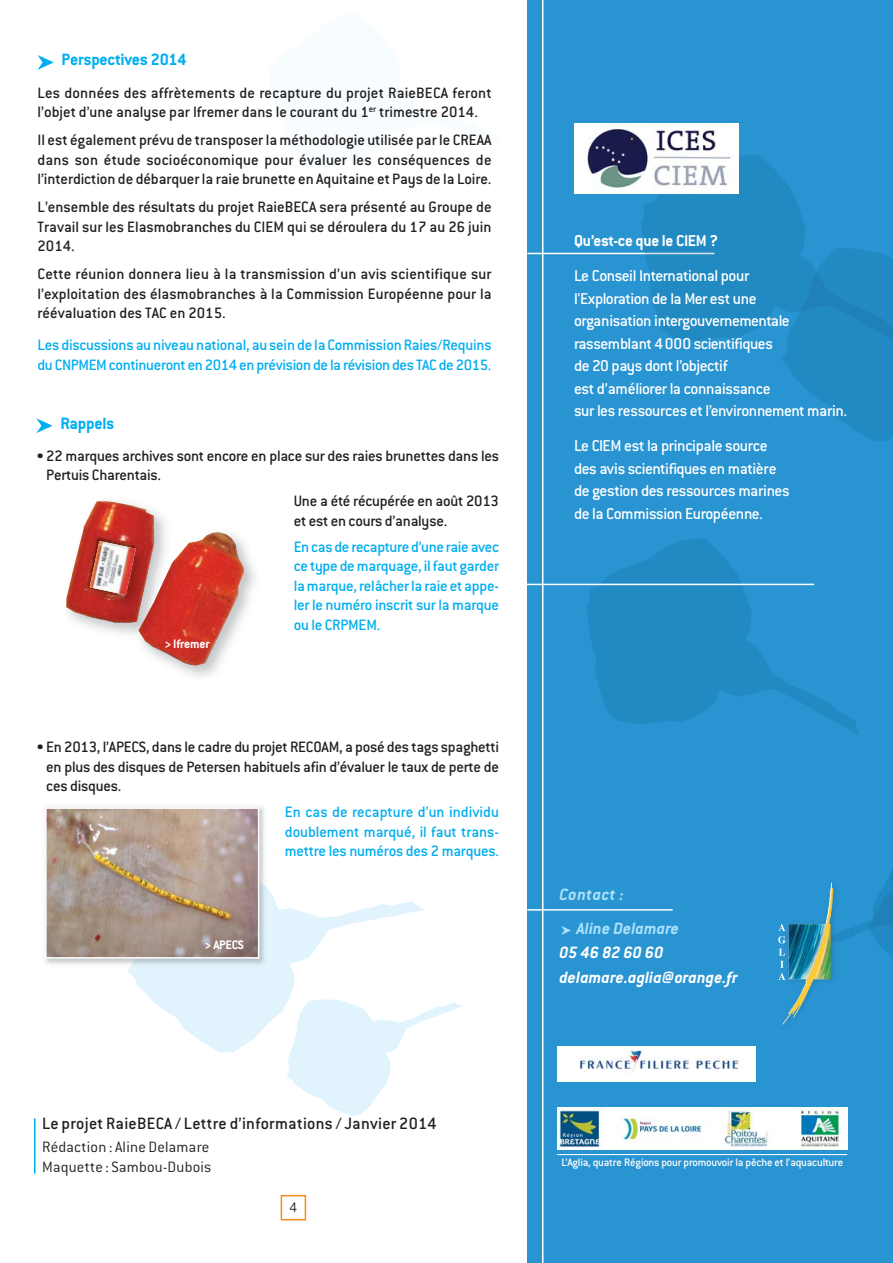
<style>
.page{position:relative;width:893px;height:1263px;background:#fff}
.page>*{position:absolute;margin:0;border:0;box-sizing:border-box;transform-origin:0 0}
.t1{font:18px "Conduit Md ITCTT Medium";letter-spacing:.015em;color:#231f20}
.t2{font:italic 18px/24.6px "Conduit ITCTT Bold";color:#fff}
.t3{font:18px "Conduit ITCTT Bold";letter-spacing:-.015em;color:#00aeef}
.t4{font:italic 18px/33.2px "Conduit ITCTT Bold";color:#aae1fa}
.t5{font:500 17.25px/22.5px "Conduit ITC";letter-spacing:-.03em;color:#fff}
.t6{font:700 17.25px "Conduit ITC";letter-spacing:-.015em;color:#fff}
.t7{font:16.5px/19.5px "Conduit Md ITCTT Medium";letter-spacing:-.005em;color:#231f20;text-align:justify}
.t8{font:16.5px/19.5px "Conduit Md ITCTT Medium";letter-spacing:-.015em;color:#00aeef;text-align:justify}
.t9{font:16.5px/19.2px "Conduit ITCTT Light";letter-spacing:.015em;color:#231f20}
.t10{font:300 15px "Conduit ITC";color:#231f20}
.t11{font:700 13.5px "Conduit ITC";letter-spacing:-.015em;color:#fff}
.t12{font:500 12px "Conduit ITC";letter-spacing:-.02em;color:#fff}
.s1{font-family:"Conduit ITCTT Light"}
.s2{font-family:"Fleches Left Right";font-style:normal}
</style>
<div class="page">
<div style="left:527px;top:0;width:366px;height:1263px;background:#2994d2"></div>
<div style="left:281px;top:1195px;width:25px;height:25px;border:2px solid #f68b1e"></div>
<svg style="left:36px;top:418px;width:17px;height:15px"></svg>
<hr style="left:527px;top:909px;width:146px;height:2px;background:#fff">
<hr style="left:527px;top:253px;width:187px;height:1px;background:#fff">
<hr style="left:542px;top:0;width:1px;height:1263px;background:#fff">
<svg style="left:128px;top:894px;width:297px;height:158px"></svg>
<svg style="left:641px;top:155px;width:252px;height:286px"></svg>
<svg style="left:287px;top:999px;width:175px;height:117px"></svg>
<svg style="left:587px;top:539px;width:272px;height:196px"></svg>
<svg style="left:849px;top:868px;width:44px;height:91px"></svg>
<img style="left:558px;top:1108px;width:289px;height:42px">
<hr style="left:557px;top:1154px;width:290px;height:1px;background:#fff">
<hr style="left:34px;top:1118px;width:1px;height:56px;background:#00aeef">
<img style="left:45px;top:806px;width:220px;height:159px">
<img style="left:128px;top:859px;width:143px;height:111px">
<img style="left:48px;top:810px;width:208px;height:145px">
<div style="left:45px;top:807px;width:214px;height:151px;border:2px solid #fff"></div>
<img style="left:778px;top:882px;width:58px;height:143px">
<img style="left:812px;top:929px;width:37px;height:17px">
<img style="left:781px;top:943px;width:4px;height:18px">
<svg style="left:778px;top:961px;width:7px;height:19px"></svg>
<svg style="left:779px;top:949px;width:6px;height:6px"></svg>
<svg style="left:778px;top:924px;width:8px;height:19px"></svg>
<img style="left:557px;top:1046px;width:199px;height:35px">
<div style="left:574px;top:123px;width:165px;height:71px;background:#fff"></div>
<img style="left:587px;top:124px;width:144px;height:64px">
<hr style="left:521px;top:584px;width:293px;height:1px;background:#fff">
<svg style="left:38px;top:55px;width:16px;height:15px"></svg>
<img style="left:66px;top:501px;width:73px;height:122px">
<img style="left:117px;top:507px;width:81px;height:163px">
<img style="left:138px;top:532px;width:107px;height:134px">
<img style="left:154px;top:544px;width:3px;height:63px">
<img style="left:81px;top:532px;width:73px;height:83px">
<img style="left:138px;top:590px;width:10px;height:27px">
<svg style="left:133px;top:607px;width:7px;height:15px"></svg>
<img style="left:90px;top:541px;width:46px;height:54px">
<p class="t3" style="left:62px;top:54px;width:126px">Perspectives 2014</p>
<p class="t7" style="left:38px;top:84px;width:456px">Les données des affrètements de recapture du projet RaieBECA feront l’objet d’une analyse par Ifremer dans le courant du 1<sup>er</sup> trimestre 2014.</p>
<p class="t7" style="left:38px;top:132px;width:456px">Il est également prévu de transposer la méthodologie utilisée par le CREAA dans son étude socioéconomique pour évaluer les conséquences de l’interdiction de débarquer la raie brunette en Aquitaine et Pays de la Loire.</p>
<p class="t7" style="left:38px;top:199px;width:456px">L’ensemble des résultats du projet RaieBECA sera présenté au Groupe de Travail sur les Elasmobranches du CIEM qui se déroulera du 17 au 26 juin 2014.</p>
<p class="t7" style="left:38px;top:266px;width:455px">Cette réunion donnera lieu à la transmission d’un avis scientifique sur l’exploitation des élasmobranches à la Commission Européenne pour la réévaluation des TAC en 2015.</p>
<p class="t8" style="left:38px;top:337px;width:456px">Les discussions au niveau national, au sein de la Commission Raies/Requins du CNPMEM continueront en 2014 en prévision de la révision des TAC de 2015.</p>
<p class="t3" style="left:60px;top:417px;width:56px">Rappels</p>
<p class="t7" style="left:46px;top:448px;width:454px;text-indent:-10px"><span class="s1">•</span> 22 marques archives sont encore en place sur des raies brunettes dans les<br>Pertuis Charentais.</p>
<p class="t7" style="left:294px;top:493px;width:207px">Une a été récupérée en août 2013 et est en cours d’analyse.</p>
<p class="t8" style="left:294px;top:539px;width:207px">En cas de recapture d’une raie avec ce type de marquage, il faut garder la marque, relâcher la raie et appe&shy;ler le numéro inscrit sur la marque ou le CRPMEM.</p>
<p class="t11" style="left:164px;top:639px;width:47px">&gt; Ifremer</p>
<p class="t7" style="left:46px;top:739px;width:454px;text-indent:-10px"><span class="s1">•</span> En 2013, l’APECS, dans le cadre du projet RECOAM, a posé des tags spaghetti en plus des disques de Petersen habituels afin d’évaluer le taux de perte de ces disques.</p>
<p class="t8" style="left:285px;top:804px;width:216px">En cas de recapture d’un individu doublement marqué, il faut trans&shy;mettre les numéros des 2 marques.</p>
<p class="t11" style="left:205px;top:940px;width:41px">&gt; APECS</p>
<p class="t1" style="left:42px;top:1117px;width:396px">Le projet RaieBECA / Lettre d’informations / Janvier 2014</p>
<p class="t9" style="left:42px;top:1139px;width:171px">Rédaction : Aline Delamare<br>Maquette : Sambou-Dubois</p>
<p class="t10" style="left:290px;top:1203px;width:9px">4</p>
<p class="t6" style="left:574px;top:235px;width:146px">Qu’est-ce que le CIEM ?</p>
<p class="t5" style="left:574px;top:266px;width:275px">Le Conseil International pour<br>l'Exploration de la Mer est une<br>organisation intergouvernementale rassemblant 4000 scientifiques<br>de 20 pays dont l’objectif<br>est d’améliorer la connaissance<br>sur les ressources et l’environnement marin.</p>
<p class="t5" style="left:574px;top:437px;width:217px">Le CIEM est la principale source des avis scientifiques en matière de gestion des ressources marines de la Commission Européenne.</p>
<p class="t4" style="left:559px;top:880px;width:121px">Contact :<br><span class="s2">z</span> Aline Delamare</p>
<p class="t2" style="left:559px;top:942px;width:180px">05 46 82 60 60 delamare.aglia@orange.fr</p>
<p class="t12" style="left:562px;top:1158px;width:283px">L’Aglia, quatre Régions pour promouvoir la pêche et l’aquaculture</p>
</div>
